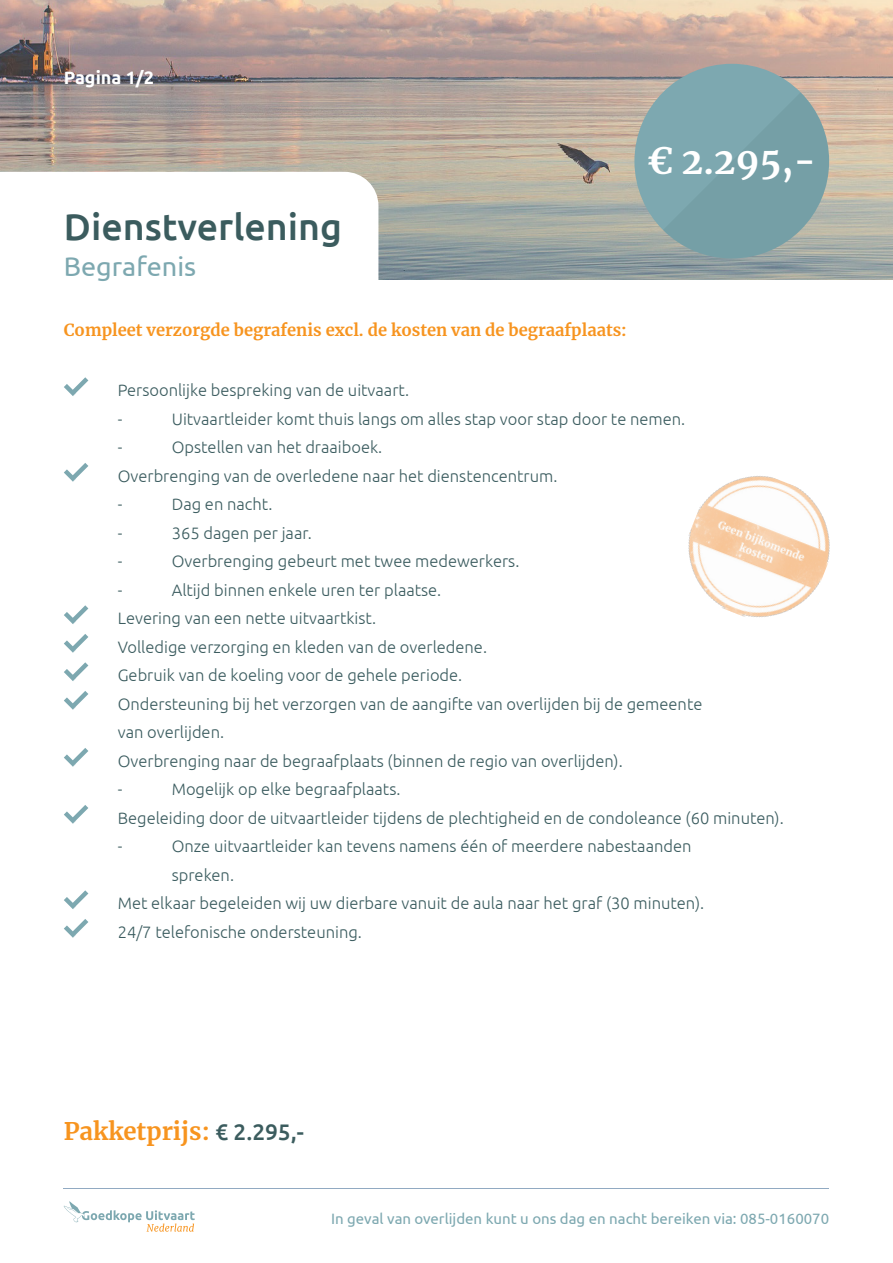
<style>
.page{position:relative;width:893px;height:1263px;background:#fff}
.page>*{position:absolute;margin:0;border:0;box-sizing:border-box;transform-origin:0 0}
.t1{font:500 37.5px "Ubuntu";color:#3b5c5e}
.t2{font:700 36px "Merriweather";color:#fff}
.t3{font:27px "Ubuntu";color:#7da8b0}
.t4{font:700 24px "Merriweather";color:#f7941f}
.t5{font:700 18px "Ubuntu";color:#fff}
.t6{font:300 16.5px/28.5px "Ubuntu";color:#3b5c5f}
.t7{font:700 16.5px "Merriweather";color:#f7941f}
.t8{font:300 16.5px "Ubuntu";color:#3b5c5e}
.t9{font:15px "Ubuntu";color:#7da8b0}
.s1{font-family:"Ubuntu";font-weight:500;font-size:22.5px;color:#3b5c5e}
</style>
<div class="page">
<img style="left:0;top:0;width:893px;height:280px">
<div style="left:634px;top:64px;width:195px;height:194px;background:#7da8b0;border-radius:50%"></div>
<svg style="left:663px;top:92px;width:176px;height:176px"></svg>
<svg style="left:0;top:172px;width:378px;height:108px"></svg>
<hr style="left:64px;top:1188px;width:765px;height:1px;background:#91aac2">
<svg style="left:64px;top:377px;width:24px;height:19px"></svg>
<svg style="left:64px;top:463px;width:24px;height:19px"></svg>
<svg style="left:64px;top:605px;width:24px;height:19px"></svg>
<svg style="left:64px;top:634px;width:24px;height:19px"></svg>
<svg style="left:64px;top:662px;width:24px;height:19px"></svg>
<svg style="left:64px;top:691px;width:24px;height:19px"></svg>
<svg style="left:64px;top:748px;width:24px;height:19px"></svg>
<svg style="left:64px;top:805px;width:24px;height:19px"></svg>
<svg style="left:64px;top:890px;width:24px;height:19px"></svg>
<svg style="left:64px;top:919px;width:24px;height:19px"></svg>
<svg style="left:64px;top:1201px;width:131px;height:31px"></svg>
<img style="left:688px;top:476px;width:142px;height:141px">
<p class="t5" style="left:64px;top:67px;width:92px">Pagina 1/2</p>
<h1 class="t1" style="left:64px;top:203px;width:280px">Dienstverlening</h1>
<h3 class="t3" style="left:64px;top:250px;width:134px">Begrafenis</h3>
<p class="t7" style="left:64px;top:318px;width:565px">Compleet verzorgde begrafenis excl. de kosten van de begraafplaats:</p>
<h2 class="t2" style="left:647px;top:136px;width:170px">€ 2.295,-</h2>
<p class="t6" style="left:118px;top:375px;width:293px">Persoonlijke bespreking van de uitvaart.</p>
<p class="t8" style="left:118px;top:409px;width:6px">-</p>
<p class="t6" style="left:172px;top:404px;width:515px">Uitvaartleider komt thuis langs om alles stap voor stap door te nemen.</p>
<p class="t8" style="left:118px;top:437px;width:6px">-</p>
<p class="t6" style="left:118px;top:432px;width:441px;text-indent:54px">Opstellen van het draaiboek.<br>Overbrenging van de overledene naar het dienstencentrum.</p>
<p class="t8" style="left:118px;top:494px;width:6px">-</p>
<p class="t6" style="left:172px;top:489px;width:102px">Dag en nacht.</p>
<p class="t8" style="left:118px;top:523px;width:6px">-</p>
<p class="t6" style="left:172px;top:518px;width:142px">365 dagen per jaar.</p>
<p class="t8" style="left:118px;top:551px;width:6px">-</p>
<p class="t6" style="left:172px;top:546px;width:349px">Overbrenging gebeurt met twee medewerkers.</p>
<p class="t8" style="left:118px;top:580px;width:6px">-</p>
<p class="t6" style="left:118px;top:575px;width:586px;text-indent:54px">Altijd binnen enkele uren ter plaatse.<br>Levering van een nette uitvaartkist.<br>Volledige verzorging en kleden van de overledene.<br>Gebruik van de koeling voor de gehele periode.<br>Ondersteuning bij het verzorgen van de aangifte van overlijden bij de gemeente van overlijden.<br>Overbrenging naar de begraafplaats (binnen de regio van overlijden).</p>
<p class="t8" style="left:118px;top:779px;width:6px">-</p>
<p class="t6" style="left:118px;top:774px;width:667px;text-indent:54px">Mogelijk op elke begraafplaats.<br>Begeleiding door de uitvaartleider tijdens de plechtigheid en de condoleance (60 minuten).</p>
<p class="t8" style="left:118px;top:836px;width:6px">-</p>
<p class="t6" style="left:172px;top:831px;width:521px">Onze uitvaartleider kan tevens namens één of meerdere nabestaanden</p>
<p class="t6" style="left:172px;top:860px;width:64px">spreken.</p>
<p class="t6" style="left:118px;top:888px;width:588px">Met elkaar begeleiden wij uw dierbare vanuit de aula naar het graf (30 minuten).</p>
<p class="t6" style="left:118px;top:917px;width:246px">24/7 telefonische ondersteuning.</p>
<h3 class="t4" style="left:64px;top:1115px;width:241px">Pakketprijs: <span class="s1">€ 2.295,-</span></h3>
<p class="t9" style="left:331px;top:1210px;width:500px">In geval van overlijden kunt u ons dag en nacht bereiken via: 085-0160070</p>
</div>
